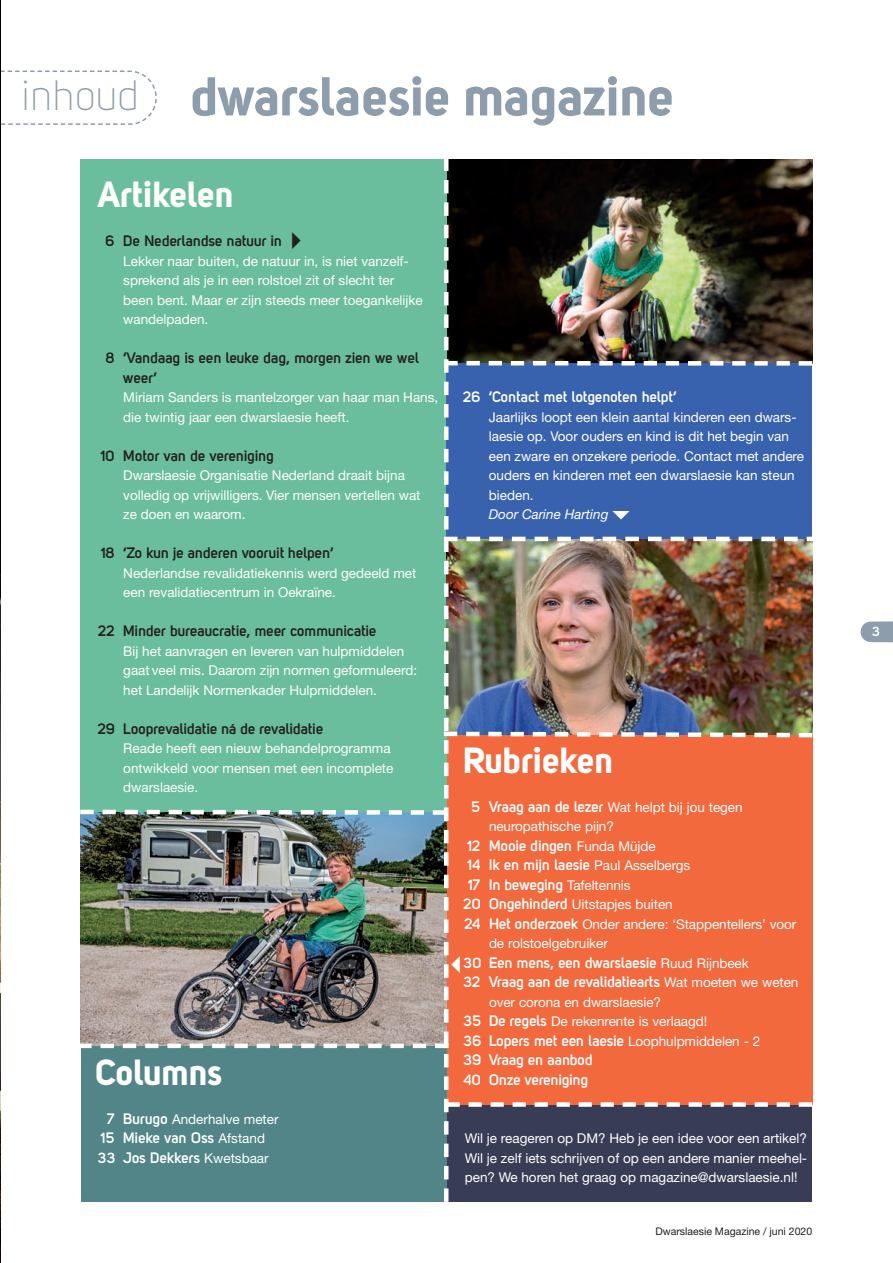
<style>
.page{position:relative;width:893px;height:1263px;background:#fff}
.page>*{position:absolute;margin:0;border:0;box-sizing:border-box;transform-origin:0 0}
.t1{font:54px "Uni Sans Bold";color:#8d9dac}
.t2{font:42px "Uni Sans Light";color:#8d9dac}
.t3{font:36px "Uni Sans Bold";color:#fff}
.t4{font:700 15px/19.5px "Uni Sans Semi";letter-spacing:-.005em;color:#fff}
.t5{font:700 15px/19.5px "Uni Sans Semi";color:#231f20}
.t6{font:13.5px/19.5px "Helvetica Neue";color:#fff}
.t7{font:13.5px/19.5px "Helvetica Neue";color:#fff;text-align:justify}
.t8{font:italic 13.5px "Helvetica Neue";color:#fff}
.t9{font:700 13.5px "Uni Sans Semi";color:#fff}
.t10{font:10.5px "Helvetica Neue";color:#231f20}
.s1{font-family:"Uni Sans Semi";font-weight:700;font-size:15px}
.s2{font-family:"Helvetica Neue";font-weight:400;font-size:13.5px}
</style>
<div class="page">
<div style="left:446px;top:1104px;width:366px;height:98px;background:#393c55"></div>
<svg style="left:861px;top:621px;width:32px;height:21px"></svg>
<img style="left:448px;top:159px;width:364px;height:202px">
<div style="left:81px;top:1046px;width:365px;height:156px;background:#528588"></div>
<div style="left:81px;top:159px;width:366px;height:653px;background:#6abe9d"></div>
<svg style="left:1px;top:70px;width:156px;height:55px"></svg>
<img style="left:81px;top:814px;width:363px;height:229px">
<hr style="left:444px;top:158px;width:4px;height:13px;background:#fff">
<hr style="left:444px;top:1188px;width:4px;height:14px;background:#fff">
<svg style="left:92px;top:1043px;width:343px;height:5px"></svg>
<div style="left:78px;top:1043px;width:14px;height:5px;background:#fff"></div>
<div style="left:435px;top:1043px;width:14px;height:5px;background:#fff"></div>
<svg style="left:89px;top:809px;width:348px;height:8px"></svg>
<hr style="left:80px;top:810px;width:14px;height:4px;background:#fff">
<div style="left:433px;top:810px;width:13px;height:5px;background:#fff"></div>
<div style="left:799px;top:1102px;width:13px;height:5px;background:#fff"></div>
<img style="left:0;top:0;width:1px;height:84px">
<hr style="left:0;top:84px;width:1px;height:1179px;background:#1a1a1a">
<img style="left:444px;top:171px;width:363px;height:1017px">
<h2 class="t2" style="left:21px;top:79px;width:119px">inhoud</h2>
<h1 class="t1" style="left:191px;top:77px;width:485px">dwarslaesie magazine</h1>
<h3 class="t3" style="left:98px;top:182px;width:138px">Artikelen</h3>
<p class="t5" style="left:106px;top:233px;width:205px">6 De Nederlandse natuur in✔</p>
<p class="t6" style="left:123px;top:253px;width:301px">Lekker naar buiten, de natuur in, is niet vanzelf&shy;sprekend als je in een rolstoel zit of slecht ter been bent. Maar er zijn steeds meer toegankelijke wandelpaden.</p>
<p class="t5" style="left:123px;top:350px;width:297px;text-indent:-17px">8 ‘Vandaag is een leuke dag, morgen zien we wel weer’</p>
<p class="t6" style="left:123px;top:389px;width:316px">Miriam Sanders is mantelzorger van haar man Hans, die twintig jaar een dwarslaesie heeft.</p>
<p class="t5" style="left:101px;top:448px;width:175px">10 Motor van de vereniging</p>
<p class="t6" style="left:123px;top:467px;width:299px">Dwarslaesie Organisatie Nederland draait bijna volledig op vrijwilligers. Vier mensen vertellen wat ze doen en waarom.</p>
<p class="t5" style="left:101px;top:545px;width:234px">18 ‘Zo kun je anderen vooruit helpen’</p>
<p class="t6" style="left:123px;top:565px;width:295px">Nederlandse revalidatiekennis werd gedeeld met een revalidatiecentrum in Oekraïne.</p>
<p class="t5" style="left:98px;top:623px;width:280px">22 Minder bureaucratie, meer communicatie</p>
<p class="t6" style="left:123px;top:643px;width:295px">Bij het aanvragen en leveren van hulpmiddelen gaat veel mis. Daarom zijn normen geformuleerd: het Landelijk Normenkader Hulpmiddelen.</p>
<p class="t5" style="left:98px;top:721px;width:227px">29 Looprevalidatie ná de revalidatie</p>
<p class="t6" style="left:123px;top:740px;width:272px">Reade heeft een nieuw behandelprogramma ontwikkeld voor mensen met een incomplete dwarslaesie.</p>
<h3 class="t3" style="left:96px;top:1059px;width:128px">Columns</h3>
<p class="t6" style="left:107px;top:1111px;width:173px"><span class="s1">7 Burugo</span> Anderhalve meter</p>
<p class="t4" style="left:98px;top:1130px;width:172px">15 Mieke van Oss <span class="s2">Afstand<br></span>33 Jos Dekkers <span class="s2">Kwetsbaar</span></p>
<p class="t4" style="left:463px;top:389px;width:215px">26 ‘Contact met lotgenoten helpt’</p>
<p class="t6" style="left:489px;top:409px;width:317px">Jaarlijks loopt een klein aantal kinderen een dwars&shy;laesie op. Voor ouders en kind is dit het begin van een zware en onzekere periode. Contact met andere ouders en kinderen met een dwarslaesie kan steun bieden.</p>
<p class="t8" style="left:489px;top:510px;width:121px">Door Carine Harting</p>
<h3 class="t3" style="left:463px;top:747px;width:152px">Rubrieken</h3>
<p class="t6" style="left:489px;top:799px;width:255px;text-indent:-18px"><span class="s1">5 Vraag aan de lezer</span> Wat helpt bij jou tegen neuropathische pijn?</p>
<p class="t4" style="left:467px;top:838px;width:224px">12 Mooie dingen <span class="s2">Funda Müjde<br></span>14 Ik en mijn laesie <span class="s2">Paul Asselbergs<br></span>17 In beweging <span class="s2">Tafeltennis</span></p>
<p class="t6" style="left:463px;top:896px;width:211px"><span class="s1">20 Ongehinderd</span> Uitstapjes buiten</p>
<p class="t6" style="left:465px;top:916px;width:333px"><span class="s1">24 Het onderzoek</span> Onder andere: ‘Stappentellers’ voor</p>
<p class="t6" style="left:489px;top:935px;width:120px">de rolstoelgebruiker</p>
<p class="t4" style="left:463px;top:955px;width:336px">30 Een mens, een dwarslaesie <span class="s2">Ruud Rijnbeek<br></span>32 Vraag aan de revalidatiearts <span class="s2">Wat moeten we weten</span></p>
<p class="t6" style="left:463px;top:994px;width:245px;text-indent:26px">over corona en dwarslaesie?<br><span class="s1">35 De regels</span> De rekenrente is verlaagd!</p>
<p class="t4" style="left:463px;top:1033px;width:298px">36 Lopers met een laesie <span class="s2">Loophulpmiddelen - 2<br></span>39 Vraag en aanbod<br>40 Onze vereniging</p>
<p class="t7" style="left:465px;top:1130px;width:344px">Wil je reageren op DM? Heb je een idee voor een artikel?<br>Wil je zelf iets schrijven of op een andere manier meehel&shy;pen? We horen het graag op magazine@dwarslaesie.nl!</p>
<p class="t10" style="left:655px;top:1227px;width:158px">Dwarslaesie Magazine / juni 2020</p>
<p class="t9" style="left:872px;top:626px;width:10px">3</p>
</div>
